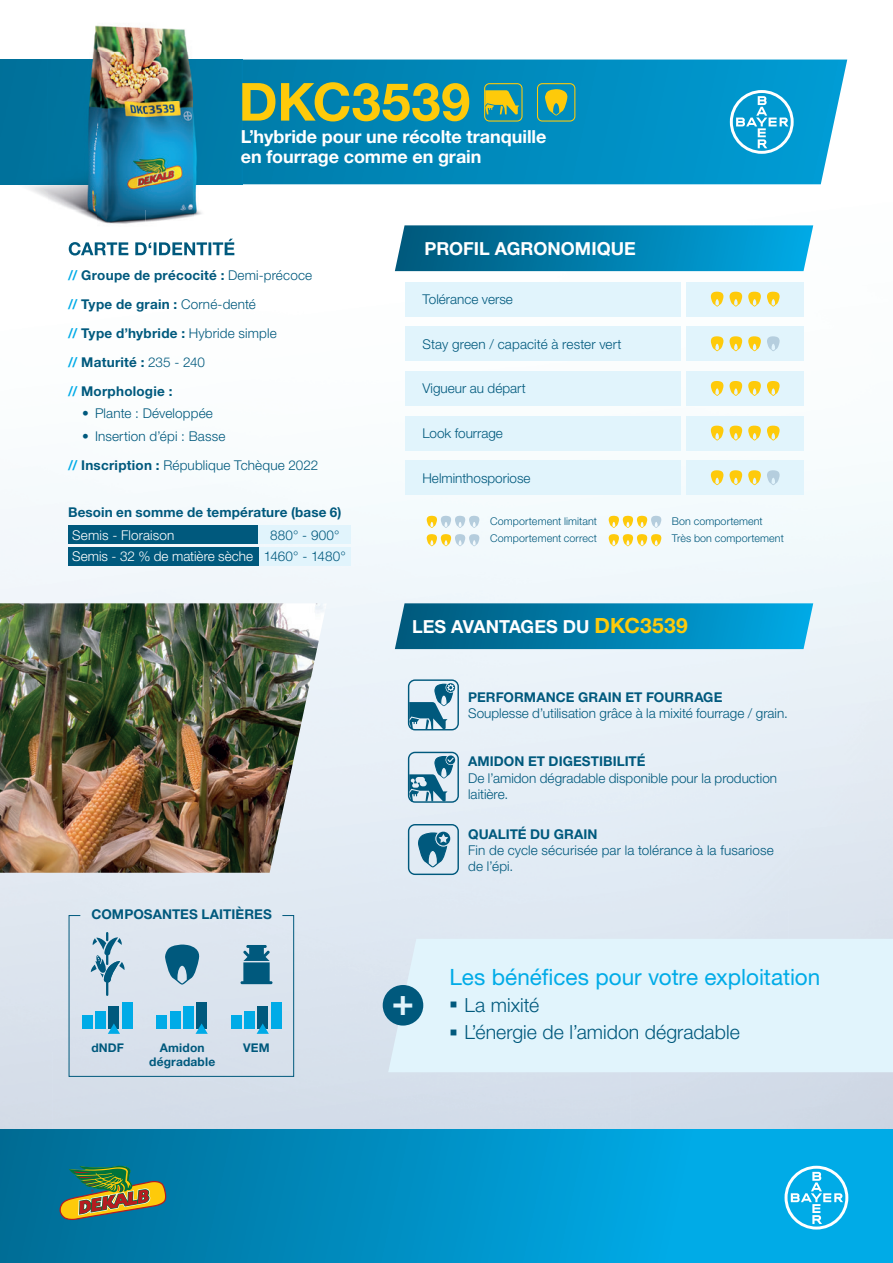
<style>
.page{position:relative;width:893px;height:1263px;background:#fff}
.page>*{position:absolute;margin:0;border:0;box-sizing:border-box;transform-origin:0 0}
.t1{font:700 52.5px "Helvetica Neue LT Pro";letter-spacing:.005em;color:#feca0a}
.t2{font:700 37.5px "Helvetica Neue LT Pro";color:#e1f4fc}
.t3{font:22.5px "Helvetica Neue LT Pro";color:#00abe7}
.t4{font:300 19.5px "Helvetica Neue LT Pro";color:#00597d}
.t5{font:700 18px/19.5px "Helvetica Neue LT Pro";color:#fff}
.t6{font:300 13.5px/16.2px "Helvetica Neue LT Pro";color:#00597d}
.t7{font:700 13.5px/29px "Helvetica Neue LT Pro";letter-spacing:.01em;color:#00597d}
.t8{font:300 13.5px/21.3px "Helvetica Neue LT Pro";letter-spacing:.005em;color:#fff}
.t9{font:700 12px/14.4px "Helvetica Neue LT Pro";letter-spacing:.015em;color:#00597d;text-align:center}
.t10{font:300 10.65px "Helvetica Neue LT Pro";letter-spacing:.01em;color:#00597d}
.s1{color:#00abe7}
.s2{font-weight:300}
.s3{font-weight:700;color:#00abe7}
.s4{font-weight:700}
.s5{color:#00597d}
.s6{font-size:21px;color:#feca0a}
</style>
<div class="page">
<img style="left:242px;top:59px;width:388px;height:1px">
<img style="left:210px;top:184px;width:420px;height:816px">
<img style="left:52px;top:384px;width:158px;height:616px">
<div style="left:52px;top:1000px;width:579px;height:129px;background:#d4dee9"></div>
<div style="left:0;top:1129px;width:893px;height:134px;background:linear-gradient(to right,#006e97,#00b6f6)"></div>
<svg style="left:242px;top:60px;width:605px;height:124px;background:#058dbf"></svg>
<div style="left:68px;top:526px;width:191px;height:18px;background:#00597d"></div>
<div style="left:259px;top:526px;width:92px;height:18px;background:#e1f4fc"></div>
<div style="left:259px;top:547px;width:92px;height:18px;background:#e1f4fc"></div>
<div style="left:68px;top:547px;width:191px;height:18px;background:#00597d"></div>
<svg style="left:395px;top:225px;width:418px;height:46px;background:#0783b1"></svg>
<img style="left:0;top:25px;width:242px;height:237px">
<img style="left:69px;top:239px;width:165px;height:17px">
<svg style="left:395px;top:603px;width:418px;height:46px;background:#0783b1"></svg>
<div style="left:405px;top:282px;width:276px;height:34px;background:#e1f4fc"></div>
<div style="left:686px;top:282px;width:118px;height:34px;background:#e1f4fc"></div>
<div style="left:686px;top:327px;width:118px;height:34px;background:#e1f4fc"></div>
<div style="left:686px;top:371px;width:118px;height:34px;background:#e1f4fc"></div>
<div style="left:686px;top:416px;width:118px;height:34px;background:#e1f4fc"></div>
<div style="left:686px;top:461px;width:118px;height:34px;background:#e1f4fc"></div>
<div style="left:405px;top:327px;width:276px;height:34px;background:#e1f4fc"></div>
<div style="left:405px;top:371px;width:276px;height:34px;background:#e1f4fc"></div>
<div style="left:405px;top:416px;width:276px;height:34px;background:#e1f4fc"></div>
<div style="left:405px;top:461px;width:276px;height:34px;background:#e1f4fc"></div>
<svg style="left:711px;top:292px;width:12px;height:15px"></svg>
<svg style="left:711px;top:336px;width:12px;height:15px"></svg>
<svg style="left:711px;top:381px;width:12px;height:15px"></svg>
<svg style="left:711px;top:425px;width:12px;height:15px"></svg>
<svg style="left:711px;top:470px;width:12px;height:15px"></svg>
<svg style="left:729px;top:292px;width:13px;height:15px"></svg>
<svg style="left:729px;top:336px;width:13px;height:15px"></svg>
<svg style="left:729px;top:381px;width:13px;height:15px"></svg>
<svg style="left:729px;top:425px;width:13px;height:15px"></svg>
<svg style="left:729px;top:470px;width:13px;height:15px"></svg>
<svg style="left:748px;top:292px;width:13px;height:15px"></svg>
<svg style="left:748px;top:336px;width:13px;height:15px"></svg>
<svg style="left:748px;top:381px;width:13px;height:15px"></svg>
<svg style="left:748px;top:425px;width:13px;height:15px"></svg>
<svg style="left:748px;top:470px;width:13px;height:15px"></svg>
<svg style="left:767px;top:292px;width:13px;height:15px"></svg>
<svg style="left:767px;top:336px;width:13px;height:15px"></svg>
<svg style="left:767px;top:381px;width:13px;height:15px"></svg>
<svg style="left:767px;top:425px;width:13px;height:15px"></svg>
<svg style="left:767px;top:470px;width:13px;height:15px"></svg>
<svg style="left:427px;top:516px;width:52px;height:12px"></svg>
<svg style="left:609px;top:516px;width:52px;height:12px"></svg>
<svg style="left:427px;top:534px;width:52px;height:12px"></svg>
<svg style="left:609px;top:534px;width:52px;height:12px"></svg>
<img style="left:0;top:603px;width:327px;height:270px">
<div style="left:388px;top:939px;width:505px;height:133px;background:#e1f4fc"></div>
<div style="left:383px;top:985px;width:40px;height:40px;background:#00597d;border-radius:50%"></div>
<svg style="left:68px;top:915px;width:226px;height:162px;background:#b8d2e2"></svg>
<svg style="left:408px;top:679px;width:51px;height:51px;background:#81adc1"></svg>
<svg style="left:408px;top:752px;width:51px;height:51px;background:#88b1c4"></svg>
<svg style="left:408px;top:824px;width:51px;height:51px;background:#91b7c9"></svg>
<svg style="left:484px;top:83px;width:39px;height:39px;background:#6fa66d"></svg>
<svg style="left:537px;top:83px;width:38px;height:39px"></svg>
<svg style="left:784px;top:1166px;width:64px;height:63px"></svg>
<svg style="left:730px;top:90px;width:64px;height:64px"></svg>
<svg style="left:60px;top:1166px;width:106px;height:54px;background:#637f57"></svg>
<h1 class="t1" style="left:239px;top:69px;width:233px">DKC3539</h1>
<h3 class="t5" style="left:241px;top:127px;width:307px">L’hybride pour une récolte tranquille en fourrage comme en grain</h3>
<p class="t7" style="left:68px;top:261px;width:246px"><span class="s1">//</span> Groupe de précocité : <span class="s2">Demi-précoce </span><span class="s1">//</span> Type de grain : <span class="s2">Corné-denté<br></span><span class="s1">//</span> Type d’hybride : <span class="s2">Hybride simple<br></span><span class="s1">//</span> Maturité : <span class="s2">235 - 240<br></span><span class="s1">//</span> Morphologie :</p>
<p class="t6" style="left:82px;top:405px;width:132px">• Plante : Développée</p>
<p class="t6" style="left:68px;top:421px;width:252px;line-height:29px;text-indent:14px">• Insertion d’épi : Basse<br><span class="s3">//</span> <span class="s4">Inscription :</span> République Tchèque 2022</p>
<p class="t7" style="left:68px;top:498px;width:275px">Besoin en somme de température (base 6)</p>
<p class="t8" style="left:72px;top:524px;width:104px">Semis - Floraison</p>
<p class="t8" style="left:72px;top:524px;width:275px;text-indent:198px"><span class="s5">880° - 900°<br></span>Semis - 32 % de matière sèche <span class="s5">1460° - 1480°</span></p>
<p class="t7" style="left:91px;top:900px;width:182px">COMPOSANTES LAITIÈRES</p>
<p class="t9" style="left:91px;top:1040px;width:34px">dNDF</p>
<p class="t9" style="left:243px;top:1040px;width:28px">VEM</p>
<p class="t9" style="left:149px;top:1040px;width:68px">Amidon dégradable</p>
<h3 class="t5" style="left:425px;top:239px;width:213px">PROFIL AGRONOMIQUE</h3>
<h3 class="t5" style="left:393px;top:239px;width:199px">AGRONOMIC PROFILE</h3>
<p class="t6" style="left:422px;top:291px;width:92px">Tolérance verse</p>
<p class="t6" style="left:422px;top:335px;width:201px">Stay green / capacité à rester vert</p>
<p class="t6" style="left:422px;top:380px;width:105px">Vigueur au départ</p>
<p class="t6" style="left:422px;top:425px;width:82px">Look fourrage</p>
<p class="t6" style="left:422px;top:469px;width:110px">Helminthosporiose</p>
<p class="t10" style="left:490px;top:514px;width:108px">Comportement limitant</p>
<p class="t10" style="left:672px;top:514px;width:92px">Bon comportement</p>
<p class="t10" style="left:490px;top:532px;width:108px">Comportement correct</p>
<p class="t10" style="left:672px;top:532px;width:113px">Très bon comportement</p>
<h3 class="t5" style="left:412px;top:617px;width:277px">LES AVANTAGES DU <span class="s6">DKC3539</span></h3>
<h2 class="t2" style="left:392px;top:978px;width:24px">+</h2>
<p class="t7" style="left:468px;top:682px;width:256px">PERFORMANCE GRAIN ET FOURRAGE</p>
<p class="t6" style="left:468px;top:705px;width:321px">Souplesse d’utilisation grâce à la mixité fourrage / grain.</p>
<p class="t7" style="left:468px;top:747px;width:179px">AMIDON ET DIGESTIBILITÉ</p>
<p class="t6" style="left:468px;top:769px;width:310px">De l’amidon dégradable disponible pour la production laitière.</p>
<p class="t7" style="left:468px;top:819px;width:131px">QUALITÉ DU GRAIN</p>
<p class="t6" style="left:468px;top:842px;width:307px">Fin de cycle sécurisée par la tolérance à la fusariose de l’épi.</p>
<h3 class="t3" style="left:449px;top:963px;width:372px">Les bénéfices pour votre exploitation</h3>
<h3 class="t4" style="left:449px;top:993px;width:91px">○ La mixité</h3>
<h3 class="t4" style="left:449px;top:1020px;width:292px">○ L’énergie de l’amidon dégradable</h3>
</div>
